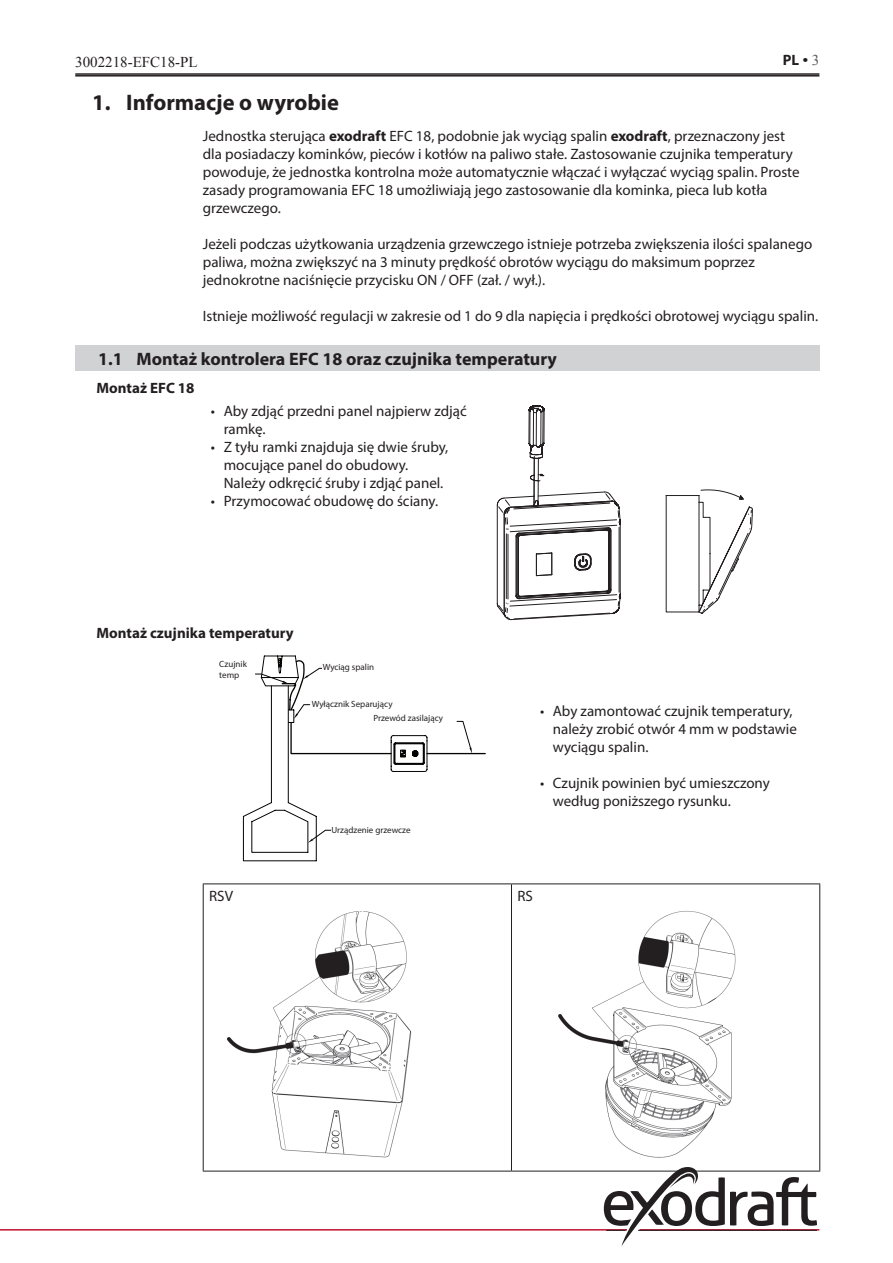
<style>
.page{position:relative;width:893px;height:1263px;background:#fff}
.page>*{position:absolute;margin:0;border:0;box-sizing:border-box;transform-origin:0 0}
.t1{font:700 22.5px "Myriad Pro";color:#231f20}
.t2{font:700 18px "Myriad Pro";color:#231f20}
.t3{font:15px/18px "Myriad Pro";color:#231f20}
.t4{font:700 15px "Myriad Pro";color:#231f20}
.t5{font:15px "Times New Roman";color:#231f20}
.t6{font:9px/10.8px "Myriad Pro";color:#231f20}
.s1{font-family:"Times New Roman"}
.s2{font-family:"Times New Roman";font-weight:400;color:#57585a}
.s3{font-weight:700}
</style>
<div class="page">
<hr style="left:75px;top:75px;width:744px;height:2px;background:#231f20">
<hr style="left:639px;top:1229px;width:180px;height:1px;background:#c3102f">
<hr style="left:0;top:1229px;width:627px;height:1px;background:#c3102f">
<svg style="left:604px;top:1167px;width:213px;height:79px"></svg>
<hr style="left:75px;top:73px;width:744px;height:2px;background:#231f20">
<div style="left:75px;top:345px;width:744px;height:26px;background:#d1d2d4"></div>
<svg style="left:497px;top:405px;width:256px;height:215px"></svg>
<svg style="left:242px;top:655px;width:244px;height:206px"></svg>
<div style="left:219px;top:660px;width:36px;height:20px;background:#fff"></div>
<div style="left:323px;top:663px;width:64px;height:12px;background:#fff"></div>
<div style="left:312px;top:700px;width:96px;height:11px;background:#fff"></div>
<div style="left:373px;top:715px;width:83px;height:11px;background:#fff"></div>
<div style="left:331px;top:826px;width:118px;height:11px;background:#fff"></div>
<hr style="left:203px;top:883px;width:308px;height:1px;background:#231f20">
<hr style="left:203px;top:884px;width:1px;height:287px;background:#231f20">
<hr style="left:511px;top:883px;width:309px;height:1px;background:#231f20">
<hr style="left:511px;top:884px;width:1px;height:287px;background:#231f20">
<hr style="left:819px;top:884px;width:1px;height:287px;background:#231f20">
<hr style="left:203px;top:1171px;width:308px;height:1px;background:#231f20">
<hr style="left:511px;top:1171px;width:309px;height:1px;background:#231f20">
<img style="left:227px;top:911px;width:185px;height:247px">
<img style="left:558px;top:911px;width:178px;height:247px">
<p class="t5" style="left:75px;top:52px;width:124px">3002218-EFC18-PL</p>
<p class="t4" style="left:783px;top:51px;width:38px">PL <span class="s1">•</span> <span class="s2">3</span></p>
<h1 class="t1" style="left:92px;top:88px;width:248px">1. Informacje o wyrobie</h1>
<p class="t3" style="left:203px;top:127px;width:598px">Jednostka sterująca <span class="s3">exodraft</span> EFC 18, podobnie jak wyciąg spalin <span class="s3">exodraft</span>, przeznaczony jest dla posiadaczy kominków, pieców i kotłów na paliwo stałe. Zastosowanie czujnika temperatury powoduje, że jednostka kontrolna może automatycznie włączać i wyłączać wyciąg spalin. Proste zasady programowania EFC 18 umożliwiają jego zastosowanie dla kominka, pieca lub kotła grzewczego.</p>
<p class="t3" style="left:203px;top:235px;width:611px">Jeżeli podczas użytkowania urządzenia grzewczego istnieje potrzeba zwiększenia ilości spalanego paliwa, można zwiększyć na 3 minuty prędkość obrotów wyciągu do maksimum poprzez jednokrotne naciśnięcie przycisku ON / OFF (zał. / wył.).</p>
<p class="t3" style="left:203px;top:307px;width:617px">Istnieje możliwość regulacji w zakresie od 1 do 9 dla napięcia i prędkości obrotowej wyciągu spalin.</p>
<p class="t2" style="left:98px;top:347px;width:460px">1.1 Montaż kontrolera EFC 18 oraz czujnika temperatury</p>
<p class="t4" style="left:97px;top:378px;width:100px">Montaż EFC 18</p>
<p class="t3" style="left:224px;top:402px;width:245px;text-indent:-13px">• Aby zdjąć przedni panel najpierw zdjąć ramkę.</p>
<p class="t3" style="left:224px;top:438px;width:226px;text-indent:-13px">• Z tyłu ramki znajduja się dwie śruby, mocujące panel do obudowy.<br>Należy odkręcić śruby i zdjąć panel.</p>
<p class="t3" style="left:211px;top:492px;width:229px">• Przymocować obudowę do ściany.</p>
<p class="t4" style="left:97px;top:623px;width:199px">Montaż czujnika temperatury</p>
<p class="t6" style="left:219px;top:658px;width:29px">Czujnik temp</p>
<p class="t6" style="left:323px;top:661px;width:53px">Wyciąg spalin</p>
<p class="t6" style="left:373px;top:696px;width:71px;line-height:14.9px;text-indent:-62px">Wyłącznik Separujący<br>Przewód zasilający</p>
<p class="t6" style="left:331px;top:824px;width:81px">Urządzenie grzewcze</p>
<p class="t3" style="left:553px;top:701px;width:246px;text-indent:-13px">• Aby zamontować czujnik temperatury, należy zrobić otwór 4 mm w podstawie wyciągu spalin.</p>
<p class="t3" style="left:553px;top:773px;width:218px;text-indent:-13px">• Czujnik powinien być umieszczony według poniższego rysunku.</p>
<p class="t3" style="left:209px;top:887px;width:25px">RSV</p>
<p class="t3" style="left:517px;top:887px;width:17px">RS</p>
</div>
